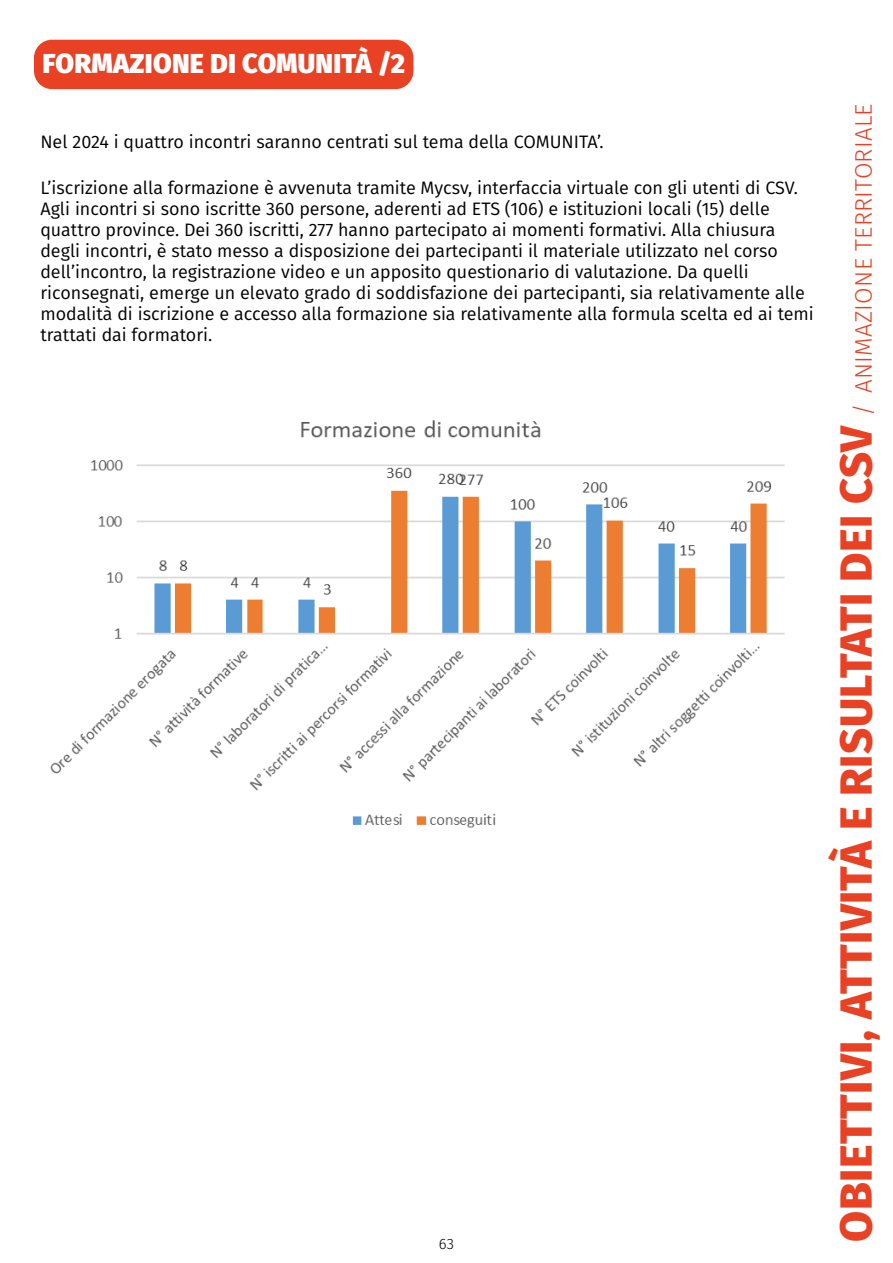
<style>
.page{position:relative;width:893px;height:1263px;background:#fff}
.page>*{position:absolute;margin:0;border:0;box-sizing:border-box;transform-origin:0 0}
.t1{font:800 45px "Fira Sans";letter-spacing:.01em;color:#e84124}
.t2{font:900 27px "Fira Sans";letter-spacing:.01em;color:#fff}
.t3{font:18px/21px "Fira Sans";color:#000}
.t4{font:300 15px "Fira Sans";color:#000}
.s1{font-weight:300;font-size:24px}
</style>
<div class="page">
<div style="left:34px;top:40px;width:379px;height:49px;background:#e84124;border-radius:18px"></div>
<img style="left:50px;top:420px;width:735px;height:408px">
<h2 class="t2" style="left:43px;top:40px;width:364px">FORMAZIONE DI COMUNITÀ /2</h2>
<p class="t3" style="left:40px;top:130px;width:565px">Nel 2024 i quattro incontri saranno centrati sul tema della COMUNITA’.</p>
<p class="t3" style="left:40px;top:177px;width:775px">L’iscrizione alla formazione è avvenuta tramite Mycsv, interfaccia virtuale con gli utenti di CSV.<br>Agli incontri si sono iscritte 360 persone, aderenti ad ETS (106) e istituzioni locali (15) delle quattro province. Dei 360 iscritti, 277 hanno partecipato ai momenti formativi. Alla chiusura degli incontri, è stato messo a disposizione dei partecipanti il materiale utilizzato nel corso dell’incontro, la registrazione video e un apposito questionario di valutazione. Da quelli riconsegnati, emerge un elevato grado di soddisfazione dei partecipanti, sia relativamente alle modalità di iscrizione e accesso alla formazione sia relativamente alla formula scelta ed ai temi trattati dai formatori.</p>
<p class="t4" style="left:439px;top:1233px;width:17px">63</p>
<h1 class="t1" style="left:817px;top:1241px;width:1139px;rotate:-90deg">OBIETTIVI, ATTIVITÀ E RISULTATI DEI CSV <span class="s1">/ ANIMAZIONE TERRITORIALE</span></h1>
</div>
